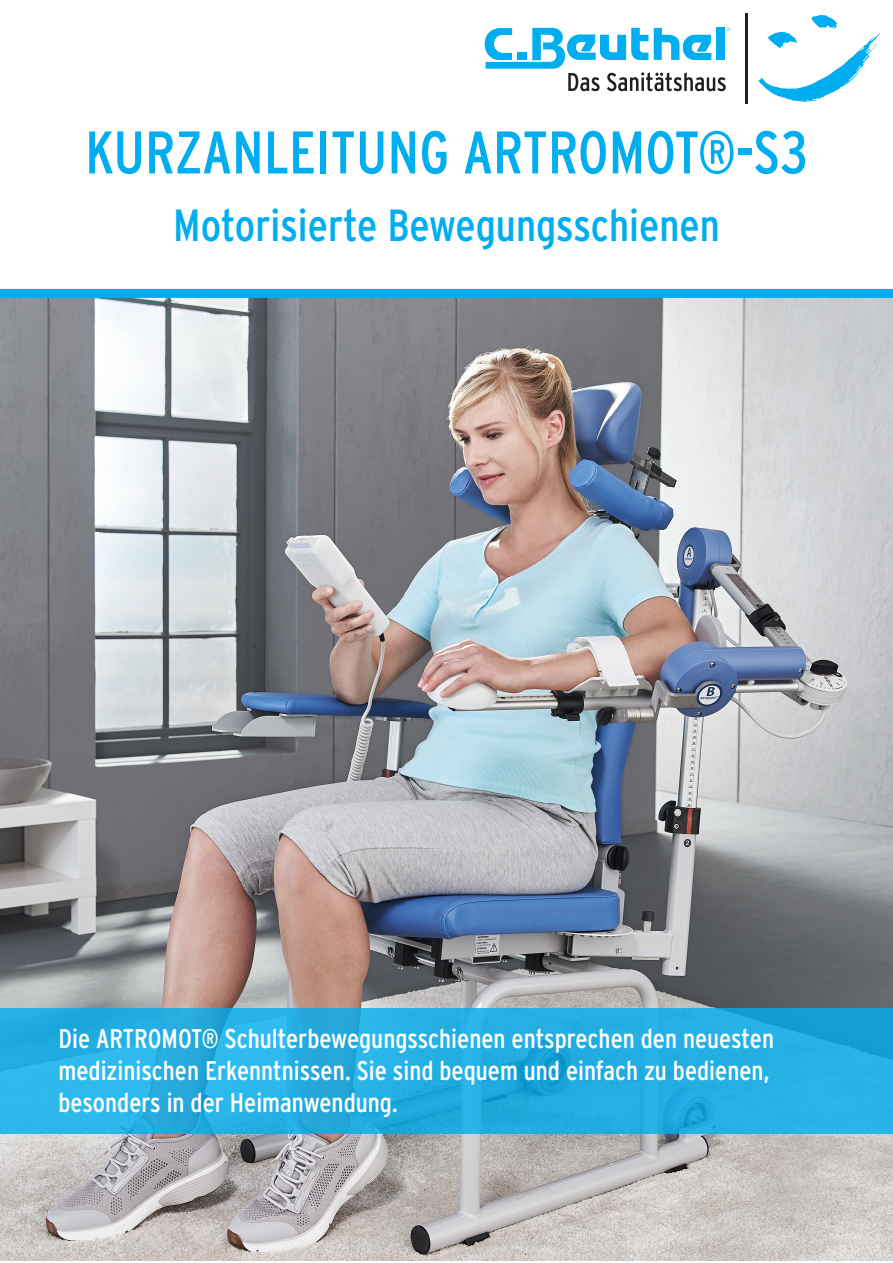
<style>
.page{position:relative;width:893px;height:1263px;background:#fff}
.page>*{position:absolute;margin:0;border:0;box-sizing:border-box;transform-origin:0 0}
.t1{font:60px "Interstate Condensed";color:#00aeef}
.t2{font:45px "Interstate Condensed";color:#00aeef}
.t3{font:27px "Interstate Condensed";color:#fff}
</style>
<div class="page">
<img style="left:0;top:298px;width:893px;height:962px">
<hr style="left:745px;top:14px;width:2px;height:90px;background:#231f20">
<svg style="left:758px;top:15px;width:123px;height:87px"></svg>
<svg style="left:485px;top:28px;width:245px;height:63px"></svg>
<svg style="left:0;top:1008px;width:893px;height:125px;background:#24aee1"></svg>
<div style="left:0;top:289px;width:893px;height:9px;background:#00aeef"></div>
<p class="t1" style="left:85px;top:119px;width:724px">KURZANLEITUNG ARTROMOT®-S3</p>
<p class="t2" style="left:173px;top:200px;width:548px">Motorisierte Bewegungsschienen</p>
<p class="t3" style="left:58px;top:1023px;width:717px">Die ARTROMOT® Schulterbewegungsschienen entsprechen den neuesten</p>
<p class="t3" style="left:58px;top:1055px;width:713px">medizinischen Erkenntnissen. Sie sind bequem und einfach zu bedienen,</p>
<p class="t3" style="left:58px;top:1088px;width:341px">besonders in der Heimanwendung.</p>
</div>
